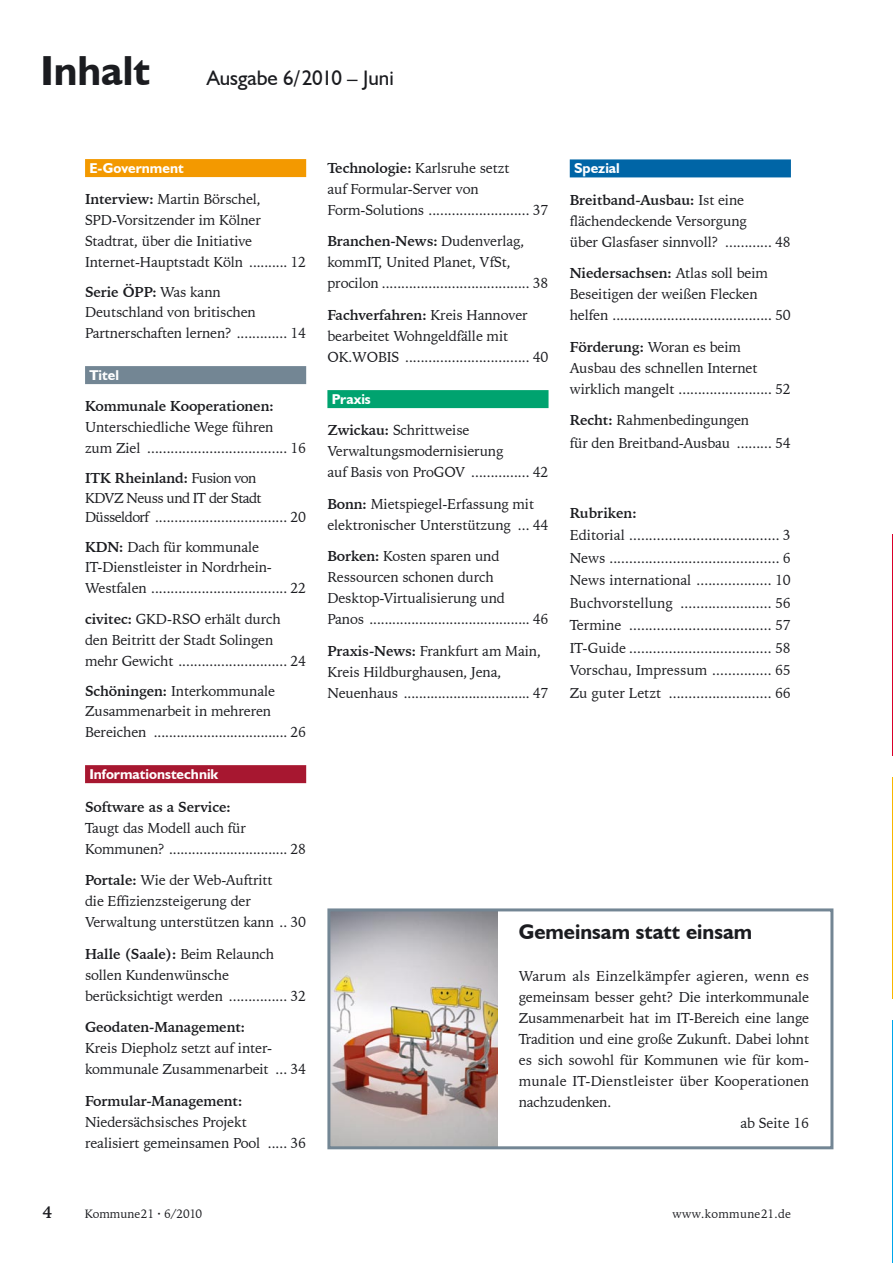
<style>
.page{position:relative;width:893px;height:1263px;background:#fff}
.page>*{position:absolute;margin:0;border:0;box-sizing:border-box;transform-origin:0 0}
.Titel_Rubrik_lb{font:700 42px "Humanist 521 BT";color:#1b1c20}
.t1{font:700 21px "Humanist 521 BT";color:#1b1c20}
.Kasten{font:21px "Humanist 521 BT";color:#1b1c20}
.t2{font:700 16.5px "Iowan Old Style BT";color:#1b1c20}
.Inhaltsverzeichnis_normal_7pt{font:14.25px/21px "Iowan Old Style BT";letter-spacing:-.01em;color:#1b1c20}
.Inhaltsverzeichnis_normal_7pt-2{font:14.25px/19.5px "Iowan Old Style BT";letter-spacing:-.04em;color:#1b1c20}
.Inhaltsverzeichnis_Rubrik_Blau{font:700 14.25px "Humanist 521 BT";color:#fff}
.Inhaltsverzeichnis_Rubrik_Orange{font:700 14.25px "Humanist 521 BT";color:#fff}
.Inhaltsverzeichnis_normal_7pt-3{font:700 14.25px "Iowan Old Style BT";color:#1b1c20}
.Inhaltsverzeichnis_Rubrik_Rot{font:700 14.25px "Humanist 521 BT";color:#fff}
.t3{font:12px "Iowan Old Style BT";letter-spacing:.01em;color:#1b1c20}
.s1{font-weight:700}
</style>
<div class="page">
<img style="left:331px;top:912px;width:167px;height:233px">
<hr style="left:892px;top:777px;width:1px;height:221px;background:#f9b700">
<hr style="left:892px;top:534px;width:1px;height:221px;background:#da002a">
<hr style="left:892px;top:1021px;width:1px;height:242px;background:#00a6eb">
<div style="left:327px;top:908px;width:506px;height:241px;border:3px solid #738694"></div>
<div style="left:85px;top:159px;width:221px;height:18px;background:#f39900"></div>
<div style="left:85px;top:366px;width:221px;height:18px;background:#738694"></div>
<div style="left:85px;top:765px;width:221px;height:18px;background:#a71730"></div>
<div style="left:327px;top:390px;width:222px;height:18px;background:#00a36f"></div>
<div style="left:570px;top:159px;width:221px;height:18px;background:#0065a6"></div>
<p class="Titel_Rubrik_lb" style="left:40px;top:45px;width:111px">Inhalt</p>
<p class="Kasten" style="left:207px;top:65px;width:189px">Ausgabe 6/2010 – Juni</p>
<p class="Inhaltsverzeichnis_Rubrik_Orange" style="left:89px;top:159px;width:96px">E-Government</p>
<p class="Inhaltsverzeichnis_normal_7pt" style="left:85px;top:189px;width:223px"><span class="s1">Interview:</span> Martin Börschel,<br>SPD-Vorsitzender im Kölner<br>Stadtrat, über die Initiative<br>Internet-Hauptstadt Köln .......... 12</p>
<p class="Inhaltsverzeichnis_normal_7pt" style="left:85px;top:282px;width:172px;line-height:19.5px"><span class="s1">Serie ÖPP:</span> Was kann<br>Deutschland von britischen</p>
<p class="Inhaltsverzeichnis_normal_7pt" style="left:85px;top:322px;width:223px">Partnerschaften lernen? ............. 14</p>
<p class="Inhaltsverzeichnis_Rubrik_Rot" style="left:89px;top:366px;width:31px">Titel</p>
<p class="Inhaltsverzeichnis_normal_7pt" style="left:85px;top:396px;width:223px"><span class="s1">Kommunale Kooperationen:<br></span>Unterschiedliche Wege führen<br>zum Ziel .................................... 16</p>
<p class="Inhaltsverzeichnis_normal_7pt-2" style="left:85px;top:468px;width:223px"><span class="s1">ITK Rheinland:</span> Fusion von<br>KDVZ Neuss und IT der Stadt<br>Düsseldorf .................................. 20</p>
<p class="Inhaltsverzeichnis_normal_7pt" style="left:85px;top:537px;width:188px;line-height:19.5px"><span class="s1">KDN:</span> Dach für kommunale<br>IT-Dienstleister in Nordrhein-</p>
<p class="Inhaltsverzeichnis_normal_7pt" style="left:85px;top:577px;width:223px">Westfalen ................................... 22</p>
<p class="Inhaltsverzeichnis_normal_7pt" style="left:85px;top:609px;width:223px"><span class="s1">civitec:</span> GKD-RSO erhält durch den Beitritt der Stadt Solingen mehr Gewicht ............................ 24</p>
<p class="Inhaltsverzeichnis_normal_7pt" style="left:85px;top:681px;width:191px;line-height:19.5px"><span class="s1">Schöningen:</span> Interkommunale<br>Zusammenarbeit in mehreren</p>
<p class="Inhaltsverzeichnis_normal_7pt" style="left:85px;top:721px;width:223px">Bereichen ................................... 26</p>
<p class="Inhaltsverzeichnis_Rubrik_Blau" style="left:89px;top:765px;width:131px">Informationstechnik</p>
<p class="Inhaltsverzeichnis_normal_7pt" style="left:85px;top:796px;width:223px"><span class="s1">Software as a Service:<br></span>Taugt das Modell auch für<br>Kommunen? ............................... 28</p>
<p class="Inhaltsverzeichnis_normal_7pt" style="left:85px;top:870px;width:223px"><span class="s1">Portale:</span> Wie der Web-Auftritt<br>die Effizienzsteigerung der<br>Verwaltung unterstützen kann .. 30</p>
<p class="Inhaltsverzeichnis_normal_7pt" style="left:85px;top:943px;width:223px"><span class="s1">Halle (Saale):</span> Beim Relaunch sollen Kundenwünsche berücksichtigt werden ............... 32</p>
<p class="Inhaltsverzeichnis_normal_7pt" style="left:85px;top:1017px;width:223px"><span class="s1">Geodaten-Management:<br></span>Kreis Diepholz setzt auf inter&shy;kommunale Zusammenarbeit ... 34</p>
<p class="Inhaltsverzeichnis_normal_7pt" style="left:85px;top:1090px;width:223px"><span class="s1">Formular-Management:<br></span>Niedersächsisches Projekt<br>realisiert gemeinsamen Pool ..... 36</p>
<p class="Inhaltsverzeichnis_normal_7pt" style="left:327px;top:157px;width:223px"><span class="s1">Technologie:</span> Karlsruhe setzt<br>auf Formular-Server von<br>Form-Solutions .......................... 37</p>
<p class="Inhaltsverzeichnis_normal_7pt" style="left:327px;top:231px;width:223px"><span class="s1">Branchen-News:</span> Dudenverlag, kommIT, United Planet, VfSt, procilon ...................................... 38</p>
<p class="Inhaltsverzeichnis_normal_7pt" style="left:327px;top:304px;width:223px"><span class="s1">Fachverfahren:</span> Kreis Hannover bearbeitet Wohngeldfälle mit<br>OK.WOBIS ................................ 40</p>
<p class="Inhaltsverzeichnis_Rubrik_Blau" style="left:332px;top:390px;width:41px">Praxis</p>
<p class="Inhaltsverzeichnis_normal_7pt" style="left:327px;top:420px;width:223px"><span class="s1">Zwickau:</span> Schrittweise<br>Verwaltungsmodernisierung<br>auf Basis von ProGOV ............... 42</p>
<p class="Inhaltsverzeichnis_normal_7pt" style="left:327px;top:493px;width:223px"><span class="s1">Bonn:</span> Mietspiegel-Erfassung mit elektronischer Unterstützung ... 44</p>
<p class="Inhaltsverzeichnis_normal_7pt" style="left:327px;top:546px;width:223px"><span class="s1">Borken:</span> Kosten sparen und Ressourcen schonen durch Desktop-Virtualisierung und<br>Panos .......................................... 46</p>
<p class="Inhaltsverzeichnis_normal_7pt" style="left:327px;top:640px;width:223px"><span class="s1">Praxis-News:</span> Frankfurt am Main,<br>Kreis Hildburghausen, Jena,<br>Neuenhaus ................................. 47</p>
<p class="Inhaltsverzeichnis_Rubrik_Blau" style="left:574px;top:159px;width:47px">Spezial</p>
<p class="Inhaltsverzeichnis_normal_7pt" style="left:570px;top:189px;width:223px"><span class="s1">Breitband-Ausbau:</span> Ist eine flächendeckende Versorgung<br>über Glasfaser sinnvoll? ............ 48</p>
<p class="Inhaltsverzeichnis_normal_7pt" style="left:570px;top:262px;width:223px"><span class="s1">Niedersachsen:</span> Atlas soll beim<br>Beseitigen der weißen Flecken helfen ......................................... 50</p>
<p class="Inhaltsverzeichnis_normal_7pt" style="left:570px;top:336px;width:223px"><span class="s1">Förderung:</span> Woran es beim<br>Ausbau des schnellen Internet wirklich mangelt ........................ 52</p>
<p class="Inhaltsverzeichnis_normal_7pt" style="left:570px;top:409px;width:223px;line-height:22.5px"><span class="s1">Recht:</span> Rahmenbedingungen<br>für den Breitband-Ausbau ......... 54</p>
<p class="Inhaltsverzeichnis_normal_7pt-3" style="left:570px;top:504px;width:68px">Rubriken:</p>
<p class="Inhaltsverzeichnis_normal_7pt" style="left:570px;top:524px;width:223px;line-height:22.5px;text-align:justify">Editorial ...................................... 3<br>News ........................................... 6<br>News international ................... 10</p>
<p class="Inhaltsverzeichnis_normal_7pt" style="left:570px;top:592px;width:223px">Buchvorstellung ....................... 56</p>
<p class="Inhaltsverzeichnis_normal_7pt" style="left:570px;top:614px;width:223px">Termine .................................... 57</p>
<p class="Inhaltsverzeichnis_normal_7pt" style="left:570px;top:637px;width:223px">IT-Guide .................................... 58</p>
<p class="Inhaltsverzeichnis_normal_7pt" style="left:570px;top:659px;width:223px">Vorschau, Impressum ............... 65</p>
<p class="Inhaltsverzeichnis_normal_7pt" style="left:570px;top:682px;width:223px">Zu guter Letzt .......................... 66</p>
<p class="t1" style="left:519px;top:919px;width:235px">Gemeinsam statt einsam</p>
<p class="Inhaltsverzeichnis_normal_7pt" style="left:519px;top:966px;width:292px;text-align:justify">Warum als Einzelkämpfer agieren, wenn es gemeinsam besser geht? Die interkommunale Zusammenarbeit hat im IT-Bereich eine lange Tradition und eine große Zukunft. Dabei lohnt es sich sowohl für Kommunen wie für kom&shy;munale IT-Dienstleister über Kooperationen nachzudenken.</p>
<p class="Inhaltsverzeichnis_normal_7pt" style="left:740px;top:1113px;width:70px">ab Seite 16</p>
<p class="t2" style="left:43px;top:1202px;width:11px">4</p>
<p class="t3" style="left:85px;top:1206px;width:119px">Kommune21 · 6/2010</p>
<p class="t3" style="left:673px;top:1206px;width:120px">www.kommune21.de</p>
</div>
